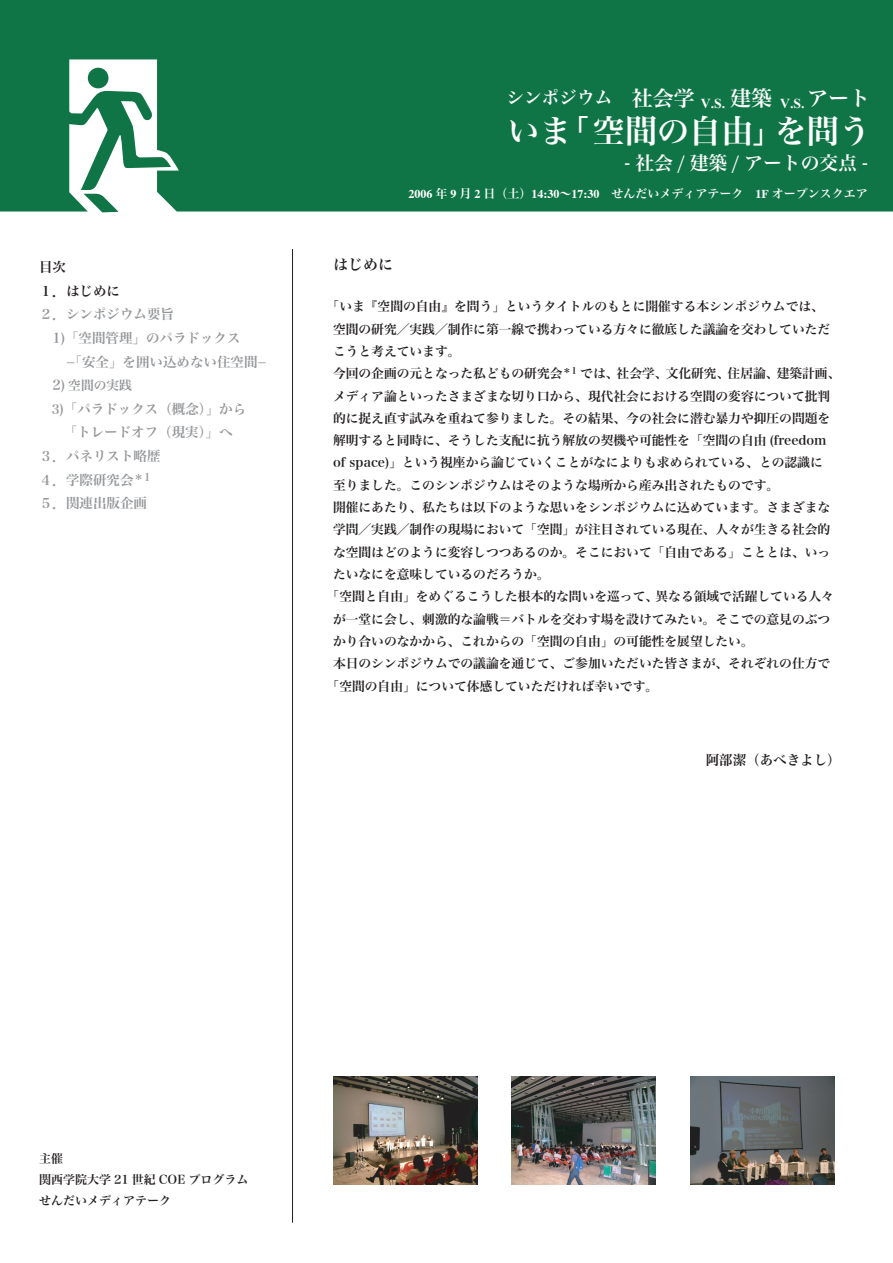
<style>
.page{position:relative;width:893px;height:1263px;background:#fff}
.page>*{position:absolute;margin:0;border:0;box-sizing:border-box;transform-origin:0 0}
.t1{font:32.1px "Hira Min Pro W6";color:#fff}
.t2{font:32.1px "Hira Kaku Pro W3";color:#fff}
.t3{font:21px "Hira Min Pro W6";color:#fff}
.t4{font:18.75px "Hira Min Pro W6";color:#fff}
.t5{font:15px "Hira Min Pro W6";color:#231f20}
.t6{font:700 13.65px "Times New Roman";color:#fff}
.t7{font:13.5px/23.7px "Hira Min Pro W6";color:#939598}
.t8{font:13.5px "Hira Min Pro W6";color:#231f20}
.t9{font:12.75px "Hira Min Pro W6";color:#231f20}
.t10{font:12.75px "Hira Min Pro W6";color:#939598}
.t11{font:12px "Hira Min Pro W6";color:#fff}
.t12{font:12px/21px "Hira Min Pro W6";color:#231f20}
.s1{font-size:17.7px}
.s2{font-family:"Times";font-weight:700}
.s3{font-size:13.5px}
.s4{font-size:12.75px}
</style>
<div class="page">
<div style="left:0;top:0;width:893px;height:212px;background:#107546"></div>
<svg style="left:292px;top:249px;width:1px;height:974px"></svg>
<img style="left:690px;top:1077px;width:144px;height:108px">
<img style="left:333px;top:1077px;width:144px;height:108px">
<img style="left:512px;top:1077px;width:144px;height:108px">
<h2 class="t3" style="left:506px;top:80px;width:365px"><span class="s1">シンポジウム</span> 社会学 　 建築 　 アート</h2>
<p class="t6" style="left:701px;top:95px;width:26px">V.S.</p>
<p class="t6" style="left:780px;top:95px;width:26px">V.S.</p>
<h1 class="t1" style="left:507px;top:103px;width:365px">いま 空間の自由 を問う</h1>
<h1 class="t2" style="left:557px;top:102px;width:34px">「</h1>
<h1 class="t2" style="left:752px;top:102px;width:34px">」</h1>
<h3 class="t4" style="left:624px;top:146px;width:246px">- 社会 / 建築 / アートの交点 -</h3>
<p class="t11" style="left:408px;top:183px;width:461px"><span class="s2">2006</span> 年 <span class="s2">9</span> 月 <span class="s2">2</span> 日（土）<span class="s2">14:30</span>～<span class="s2">17:30</span>　せんだいメディアテーク　<span class="s2">1F</span> オープンスクエア</p>
<p class="t8" style="left:39px;top:255px;width:28px">目次</p>
<p class="t5" style="left:333px;top:251px;width:61px">はじめに</p>
<p class="t8" style="left:39px;top:279px;width:82px">１．はじめに</p>
<p class="t7" style="left:39px;top:301px;width:229px">２．シンポジウム要旨<br>　1)「空間管理」のパラドックス<br>　　-「安全」を囲い込めない住空間-</p>
<p class="t10" style="left:39px;top:374px;width:95px"><span class="s3">　2)</span> 空間の実践</p>
<p class="t7" style="left:39px;top:396px;width:209px"><span class="s4">　3</span>)「パラドックス（概念）」から　　 「トレードオフ（現実）」へ<br>３．パネリスト略歴<br>４．学際研究会<sup>＊1<br></sup>５．関連出版企画</p>
<p class="t9" style="left:327px;top:295px;width:499px">「いま『空間の自由』を問う」というタイトルのもとに開催する本シンポジウムでは、</p>
<p class="t9" style="left:333px;top:317px;width:499px">空間の研究／実践／制作に第一線で携わっている方々に徹底した議論を交わしていただ</p>
<p class="t9" style="left:333px;top:340px;width:129px">こうと考えています。</p>
<p class="t9" style="left:333px;top:362px;width:509px">今回の企画の元となった私どもの研究会<sup>＊1</sup> では、社会学、文化研究、住居論、建築計画、</p>
<p class="t9" style="left:333px;top:384px;width:499px">メディア論といったさまざまな切り口から、現代社会における空間の変容について批判</p>
<p class="t9" style="left:333px;top:407px;width:499px">的に捉え直す試みを重ねて参りました。その結果、今の社会に潜む暴力や抑圧の問題を</p>
<p class="t9" style="left:333px;top:429px;width:495px">解明すると同時に、そうした支配に抗う解放の契機や可能性を「空間の自由 (freedom</p>
<p class="t9" style="left:333px;top:451px;width:491px">of space)」という視座から論じていくことがなによりも求められている、との認識に</p>
<p class="t9" style="left:333px;top:474px;width:448px">至りました。このシンポジウムはそのような場所から産み出されたものです。</p>
<p class="t9" style="left:333px;top:496px;width:499px">開催にあたり、私たちは以下のような思いをシンポジウムに込めています。さまざまな</p>
<p class="t9" style="left:333px;top:518px;width:499px">学問／実践／制作の現場において「空間」が注目されている現在、人々が生きる社会的</p>
<p class="t9" style="left:333px;top:541px;width:499px">な空間はどのように変容しつつあるのか。そこにおいて「自由である」こととは、いっ</p>
<p class="t9" style="left:333px;top:563px;width:218px">たいなにを意味しているのだろうか。</p>
<p class="t9" style="left:327px;top:585px;width:509px">「空間と自由」をめぐるこうした根本的な問いを巡って、異なる領域で活躍している人々</p>
<p class="t9" style="left:333px;top:608px;width:499px">が一堂に会し、刺激的な論戦＝バトルを交わす場を設けてみたい。そこでの意見のぶつ</p>
<p class="t9" style="left:333px;top:630px;width:422px">かり合いのなかから、これからの「空間の自由」の可能性を展望したい。</p>
<p class="t9" style="left:333px;top:652px;width:499px">本日のシンポジウムでの議論を通じて、ご参加いただいた皆さまが、それぞれの仕方で</p>
<p class="t9" style="left:327px;top:674px;width:333px">「空間の自由」について体感していただければ幸いです。</p>
<p class="t12" style="left:39px;top:1147px;width:211px">主催<br>関西学院大学 21 世紀 COE プログラムせんだいメディアテーク</p>
<p class="t8" style="left:706px;top:748px;width:136px">阿部潔（あべきよし）</p>
</div>
